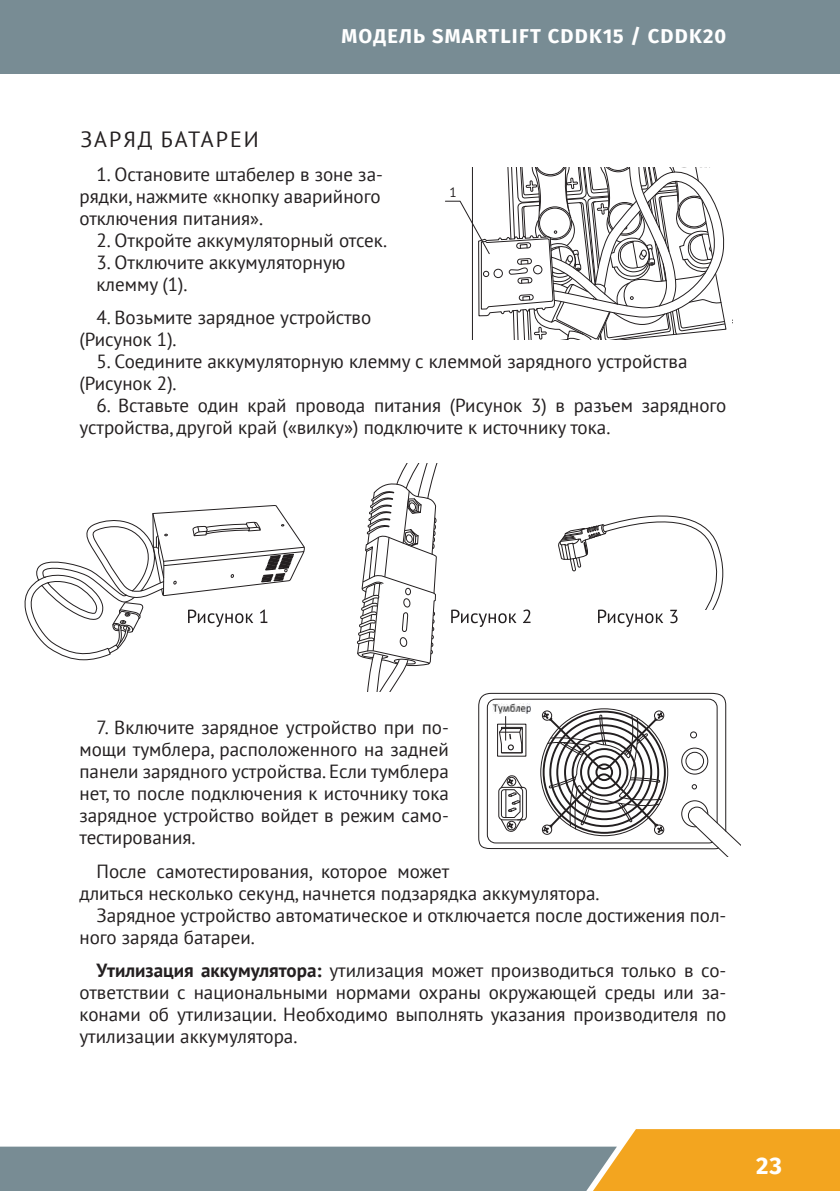
<style>
.page{position:relative;width:840px;height:1191px;background:#fff}
.page>*{position:absolute;margin:0;border:0;box-sizing:border-box;transform-origin:0 0}
.t1{font:700 24px "Fira Sans OT";color:#fff}
.t2{font:22px "PT Sans";letter-spacing:.09em;color:#231f20}
.t3{font:700 20px "Fira Sans OT";letter-spacing:.06em;color:#fff}
.t4{font:19px/22px "PT Sans";color:#231f20}
.t5{font:13.4px "PT Sans";color:#231f20}
.s1{font-weight:700}
</style>
<div class="page">
<div style="left:0;top:0;width:839px;height:74px;background:#788c94"></div>
<svg style="left:0;top:1129px;width:839px;height:62px"></svg>
<svg style="left:558px;top:515px;width:165px;height:112px"></svg>
<svg style="left:24px;top:505px;width:281px;height:155px"></svg>
<svg style="left:357px;top:463px;width:81px;height:229px"></svg>
<svg style="left:445px;top:167px;width:282px;height:173px"></svg>
<svg style="left:478px;top:692px;width:262px;height:164px"></svg>
<svg style="left:451px;top:609px;width:79px;height:18px"></svg>
<img style="left:492px;top:703px;width:38px;height:10px">
<p class="t3" style="left:341px;top:22px;width:386px">МОДЕЛЬ SMARTLIFT CDDK15 / CDDK20</p>
<p class="t2" style="left:80px;top:125px;width:180px">ЗАРЯД БАТАРЕИ</p>
<p class="t4" style="left:79px;top:163px;width:305px;text-align:justify;text-indent:17px">1. Остановите штабелер в зоне за&shy;рядки, нажмите «кнопку аварийного отключения питания».</p>
<p class="t4" style="left:96px;top:229px;width:292px">2. Откройте аккумуляторный отсек.</p>
<p class="t4" style="left:96px;top:251px;width:250px">3. Отключите аккумуляторную клемму (1).</p>
<p class="t4" style="left:79px;top:306px;width:293px;text-indent:17px">4. Возьмите зарядное устройство (Рисунок 1).</p>
<p class="t4" style="left:79px;top:350px;width:609px;text-indent:17px">5. Соедините аккумуляторную клемму с клеммой зарядного устройства (Рисунок 2).</p>
<p class="t4" style="left:79px;top:394px;width:648px;text-indent:17px">6. Вставьте один край провода питания (Рисунок 3) в разъем зарядного устройства, другой край («вилку») подключите к источнику тока.</p>
<p class="t5" style="left:449px;top:184px;width:9px">1</p>
<p class="t4" style="left:79px;top:716px;width:371px;text-align:justify;text-indent:17px">7. Включите зарядное устройство при по&shy;мощи тумблера, расположенного на задней панели зарядного устройства. Если тумблера нет, то после подключения к источнику тока зарядное устройство войдет в режим само&shy;тестирования.</p>
<p class="t4" style="left:96px;top:859px;width:354px">После самотестирования, которое может</p>
<p class="t4" style="left:79px;top:881px;width:521px">длиться несколько секунд, начнется подзарядка аккумулятора.</p>
<p class="t4" style="left:96px;top:903px;width:631px">Зарядное устройство автоматическое и отключается после достижения пол-</p>
<p class="t4" style="left:79px;top:925px;width:177px">ного заряда батареи.</p>
<p class="t4" style="left:79px;top:959px;width:648px;text-align:justify;text-indent:17px"><span class="s1">Утилизация аккумулятора:</span> утилизация может производиться только в со&shy;ответствии с национальными нормами охраны окружающей среды или за&shy;конами об утилизации. Необходимо выполнять указания производителя по утилизации аккумулятора.</p>
<p class="t1" style="left:755px;top:1148px;width:27px">23</p>
</div>
